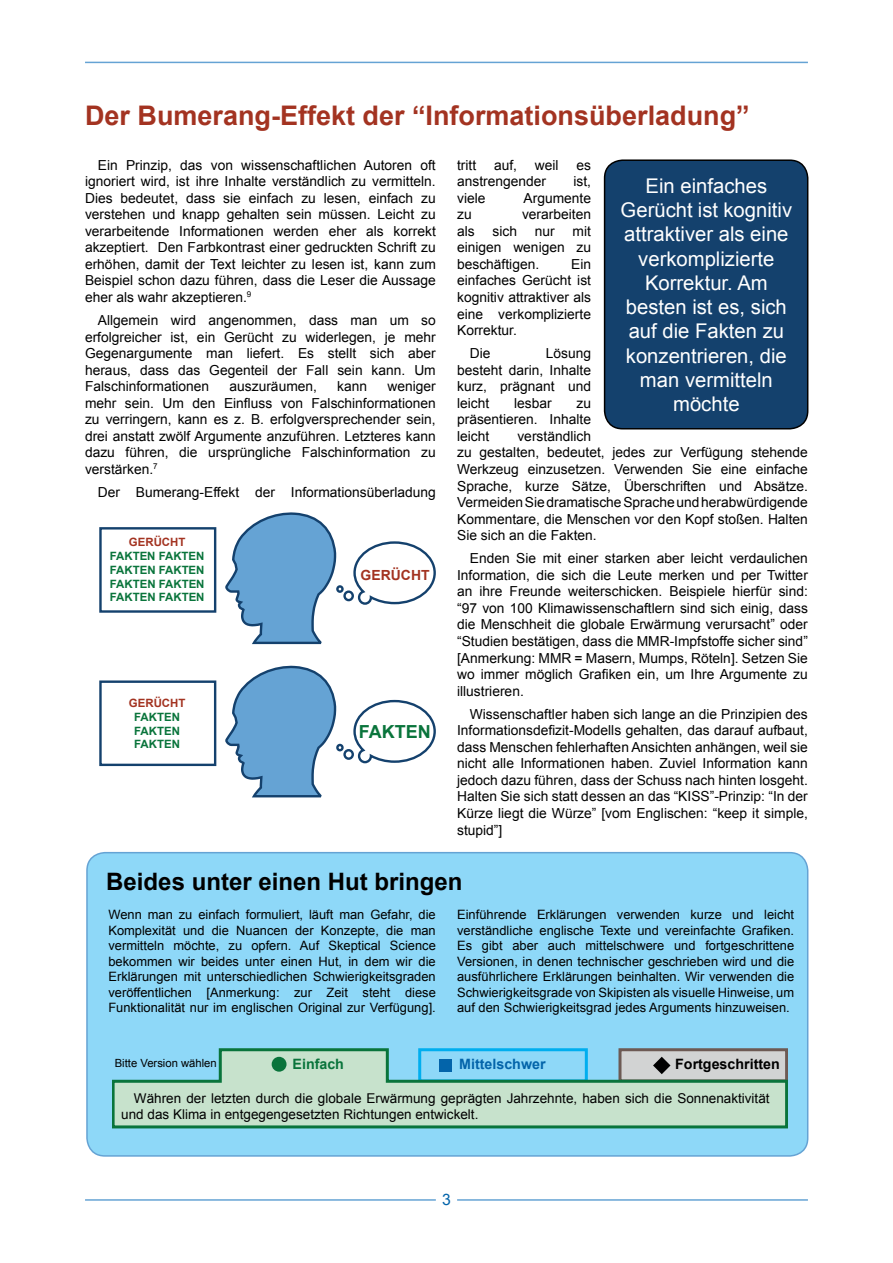
<style>
.page{position:relative;width:893px;height:1263px;background:#fff}
.page>*{position:absolute;margin:0;border:0;box-sizing:border-box;transform-origin:0 0}
.t1{font:700 27px "Arial";color:#a33321}
.t2{font:700 24px "Arial";color:#000}
.t3{font:20.25px/24.3px "Arial";color:#fff;text-align:center}
.t4{font:700 18px "Arial";color:#09743b}
.t5{font:15.75px "Arial";color:#0364aa}
.t6{font:700 14.25px "Arial";color:#000}
.t7{font:700 14.25px "Arial";color:#0364aa}
.t8{font:700 14.25px "Arial";color:#09743b}
.t9{font:700 13.95px "Arial";color:#a33321}
.t10{font:13.8px/16.5px "Arial";color:#000;text-align:justify}
.t11{font:13.5px/16.2px "Arial";color:#000}
.t12{font:12.9px/15.5px "Arial";color:#000;text-align:justify}
.t13{font:700 11.4px/13.8px "Arial";color:#09743b;text-align:justify}
.t14{font:700 11.4px "Arial";color:#a33321}
.t15{font:11.25px "Arial";color:#000}
</style>
<div class="page">
<div style="left:605px;top:160px;width:203px;height:269px;background:#14416d;border-radius:18px"></div>
<div style="left:604px;top:159px;width:204px;height:270px;border:2px solid #000;border-radius:18px"></div>
<div style="left:87px;top:853px;width:721px;height:303px;background:#8ed8f8;border-radius:18px"></div>
<div style="left:86px;top:852px;width:722px;height:305px;border:2px solid #65a3d4;border-radius:18px"></div>
<svg style="left:112px;top:1048px;width:675px;height:80px"></svg>
<div style="left:439px;top:1059px;width:13px;height:12px;background:#0364aa"></div>
<svg style="left:653px;top:1057px;width:17px;height:17px"></svg>
<div style="left:272px;top:1057px;width:15px;height:15px;background:#09743b;border-radius:50%"></div>
<svg style="left:99px;top:512px;width:337px;height:133px"></svg>
<div style="left:99px;top:680px;width:117px;height:86px;border:2px solid #14416d"></div>
<svg style="left:225px;top:665px;width:211px;height:133px"></svg>
<hr style="left:85px;top:62px;width:723px;height:1px;background:#65a3d4">
<hr style="left:85px;top:1199px;width:351px;height:2px;background:#65a3d4">
<hr style="left:457px;top:1199px;width:351px;height:2px;background:#65a3d4">
<h1 class="t1" style="left:85px;top:97px;width:666px">Der Bumerang-Effekt der “Informationsüberladung”</h1>
<p class="t10" style="left:85px;top:157px;width:352px;text-indent:13px">Ein Prinzip, das von wissenschaftlichen Autoren oft ignoriert wird, ist ihre Inhalte verständlich zu vermitteln.<br>Dies bedeutet, dass sie einfach zu lesen, einfach zu verstehen und knapp gehalten sein müssen. Leicht zu verarbeitende Informationen werden eher als korrekt akzeptiert. Den Farbkontrast einer gedruckten Schrift zu erhöhen, damit der Text leichter zu lesen ist, kann zum Beispiel schon dazu führen, dass die Leser die Aussage eher als wahr akzeptieren.<sup>9</sup></p>
<p class="t10" style="left:85px;top:312px;width:352px;text-indent:13px">Allgemein wird angenommen, dass man um so erfolgreicher ist, ein Gerücht zu widerlegen, je mehr Gegenargumente man liefert. Es stellt sich aber heraus, dass das Gegenteil der Fall sein kann. Um Falschinformationen</p>
<p class="t10" style="left:457px;top:157px;width:21px">tritt</p>
<p class="t10" style="left:494px;top:157px;width:25px">auf,</p>
<p class="t10" style="left:535px;top:157px;width:25px">weil</p>
<p class="t10" style="left:576px;top:157px;width:16px">es</p>
<p class="t10" style="left:457px;top:173px;width:90px">anstrengender</p>
<p class="t10" style="left:573px;top:173px;width:19px">ist,</p>
<p class="t10" style="left:457px;top:190px;width:30px">viele</p>
<p class="t10" style="left:524px;top:190px;width:69px">Argumente</p>
<p class="t10" style="left:457px;top:206px;width:16px">zu</p>
<p class="t10" style="left:522px;top:206px;width:71px">verarbeiten</p>
<p class="t10" style="left:457px;top:223px;width:19px">als</p>
<p class="t10" style="left:493px;top:223px;width:26px">sich</p>
<p class="t10" style="left:535px;top:223px;width:21px">nur</p>
<h3 class="t3" style="left:621px;top:174px;width:173px">Ein einfaches<br>Gerücht ist kognitiv attraktiver als eine verkomplizierte<br>Korrektur. Am besten ist es, sich auf die Fakten zu konzentrieren, die man vermitteln möchte</h3>
<p class="t10" style="left:457px;top:223px;width:135px;text-indent:116px">mit einigen wenigen zu beschäftigen.</p>
<p class="t10" style="left:457px;top:256px;width:135px;text-indent:114px">Ein einfaches Gerücht ist kognitiv attraktiver als eine verkomplizierte Korrektur.</p>
<p class="t10" style="left:470px;top:345px;width:22px">Die</p>
<p class="t10" style="left:457px;top:345px;width:135px;text-indent:89px">Lösung besteht darin, Inhalte kurz, prägnant und leicht</p>
<p class="t10" style="left:230px;top:378px;width:89px">auszuräumen,</p>
<p class="t10" style="left:337px;top:378px;width:31px">kann</p>
<p class="t10" style="left:85px;top:378px;width:352px;text-indent:302px">weniger mehr sein. Um den Einfluss von Falschinformationen zu verringern, kann es z. B. erfolgversprechender sein, drei anstatt zwölf Argumente anzuführen. Letzteres kann dazu führen, die ursprüngliche Falschinformation zu verstärken.<sup>7</sup></p>
<p class="t10" style="left:98px;top:484px;width:340px">Der Bumerang-Effekt der Informationsüberladung</p>
<p class="t10" style="left:514px;top:395px;width:39px">lesbar</p>
<p class="t10" style="left:457px;top:395px;width:135px;text-indent:119px">zu präsentieren. Inhalte leicht</p>
<p class="t10" style="left:457px;top:428px;width:352px;text-align:left;text-indent:60px">verständlich<br>zu gestalten, bedeutet, jedes zur Verfügung stehende Werkzeug einzusetzen. Verwenden Sie eine einfache Sprache, kurze Sätze, Überschriften und Absätze.<br>Vermeiden Sie dramatische Sprache und herabwürdigende Kommentare, die Menschen vor den Kopf stoßen. Halten Sie sich an die Fakten.</p>
<p class="t10" style="left:457px;top:550px;width:352px;text-indent:13px">Enden Sie mit einer starken aber leicht verdaulichen Information, die sich die Leute merken und per Twitter an ihre Freunde weiterschicken. Beispiele hierfür sind: “97 von 100 Klimawissenschaftlern sind sich einig, dass die Menschheit die globale Erwärmung verursacht” oder “Studien bestätigen, dass die MMR-Impfstoffe sicher sind” [Anmerkung: MMR = Masern, Mumps, Röteln]. Setzen Sie wo immer möglich Grafiken ein, um Ihre Argumente zu illustrieren.</p>
<p class="t10" style="left:457px;top:706px;width:352px;text-indent:13px">Wissenschaftler haben sich lange an die Prinzipien des Informationsdefizit-Modells gehalten, das darauf aufbaut, dass Menschen fehlerhaften Ansichten anhängen, weil sie nicht alle Informationen haben. Zuviel Information kann jedoch dazu führen, dass der Schuss nach hinten losgeht.<br>Halten Sie sich statt dessen an das “KISS”-Prinzip: “In der Kürze liegt die Würze” [vom Englischen: “keep it simple, stupid”]</p>
<p class="t14" style="left:129px;top:535px;width:58px">GERÜCHT</p>
<p class="t13" style="left:110px;top:549px;width:96px">FAKTEN FAKTEN FAKTEN FAKTEN FAKTEN FAKTEN FAKTEN FAKTEN</p>
<p class="t9" style="left:361px;top:565px;width:70px">GERÜCHT</p>
<p class="t14" style="left:129px;top:695px;width:58px">GERÜCHT</p>
<p class="t13" style="left:134px;top:710px;width:47px">FAKTEN FAKTEN FAKTEN</p>
<h3 class="t4" style="left:359px;top:720px;width:73px">FAKTEN</h3>
<h2 class="t2" style="left:106px;top:866px;width:358px">Beides unter einen Hut bringen</h2>
<p class="t12" style="left:457px;top:907px;width:339px">Einführende Erklärungen verwenden kurze und leicht verständliche englische Texte und vereinfachte Grafiken.<br>Es gibt aber auch mittelschwere und fortgeschrittene Versionen, in denen technischer geschrieben wird und die ausführlichere Erklärungen beinhalten. Wir verwenden die Schwierigkeitsgrade von Skipisten als visuelle Hinweise, um auf den Schwierigkeitsgrad jedes Arguments hinzuweisen.</p>
<p class="t12" style="left:108px;top:907px;width:329px">Wenn man zu einfach formuliert, läuft man Gefahr, die Komplexität und die Nuancen der Konzepte, die man vermitteln möchte, zu opfern. Auf Skeptical Science bekommen wir beides unter einen Hut, in dem wir die Erklärungen mit unterschiedlichen Schwierigkeitsgraden veröffentlichen [Anmerkung: zur Zeit steht diese Funktionalität nur im englischen Original zur Verfügung].</p>
<p class="t15" style="left:115px;top:1055px;width:103px">Bitte Version wählen</p>
<p class="t8" style="left:293px;top:1054px;width:53px">Einfach</p>
<p class="t7" style="left:459px;top:1054px;width:88px">Mittelschwer</p>
<p class="t6" style="left:675px;top:1054px;width:106px">Fortgeschritten</p>
<p class="t11" style="left:121px;top:1090px;width:650px;text-indent:13px">Währen der letzten durch die globale Erwärmung geprägten Jahrzehnte, haben sich die Sonnenaktivität und das Klima in entgegengesetzten Richtungen entwickelt.</p>
<p class="t5" style="left:442px;top:1189px;width:10px">3</p>
</div>
